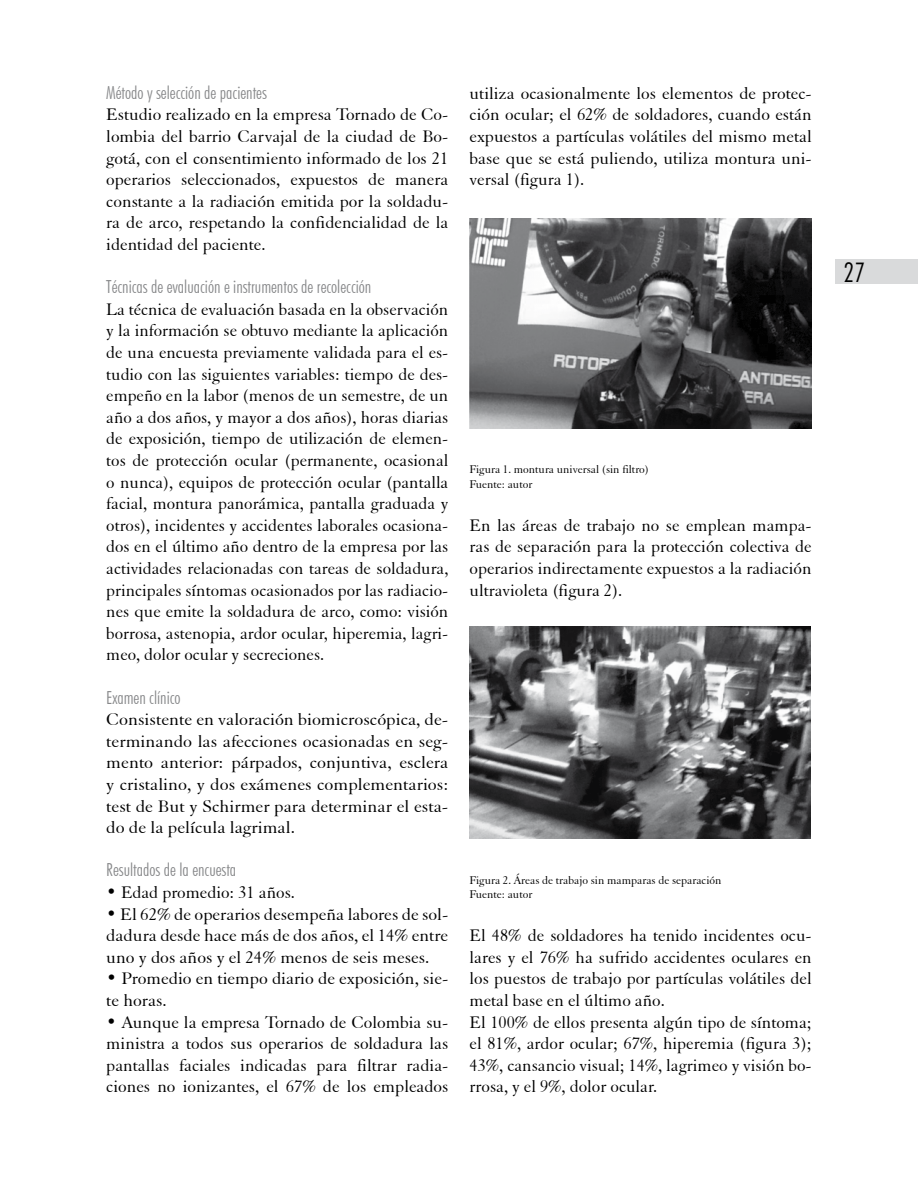
<style>
.page{position:relative;width:918px;height:1188px;background:#fff}
.page>*{position:absolute;margin:0;border:0;box-sizing:border-box;transform-origin:0 0}
.t1{font:300 condensed 27px "Futura BT";color:#000}
.t2{font:18px/21.6px "Elegant Garamond BT";color:#000;text-align:justify}
.t3{font:18px/21.6px "Elegant Garamond BT";color:#000;text-align:justify;scale:1.05 1}
.t4{font:300 condensed 18px "Futura BT";color:#87888a}
.t5{font:12px/14.4px "Elegant Garamond BT";color:#000}
</style>
<div class="page">
<div style="left:835px;top:259px;width:83px;height:24px;background:#d9dadb"></div>
<img style="left:470px;top:219px;width:342px;height:210px">
<img style="left:470px;top:626px;width:341px;height:212px">
<p class="t4" style="left:106px;top:81px;width:162px">Método y selección de pacientes</p>
<p class="t2" style="left:106px;top:103px;width:344px">Estudio realizado en la empresa Tornado de Co&shy;lombia del barrio Carvajal de la ciudad de Bo&shy;gotá, con el consentimiento informado de los 21 operarios seleccionados, expuestos de manera constante a la radiación emitida por la soldadu&shy;ra de arco, respetando la confidencialidad de la identidad del paciente.</p>
<p class="t4" style="left:106px;top:276px;width:267px">Técnicas de evaluación e instrumentos de recolección</p>
<p class="t2" style="left:106px;top:298px;width:344px">La técnica de evaluación basada en la observación y la información se obtuvo mediante la aplicación de una encuesta previamente validada para el es&shy;tudio con las siguientes variables: tiempo de des&shy;empeño en la labor (menos de un semestre, de un año a dos años, y mayor a dos años), horas diarias de exposición, tiempo de utilización de elemen&shy;tos de protección ocular (permanente, ocasional o nunca), equipos de protección ocular (pantalla facial, montura panorámica, pantalla graduada y otros), incidentes y accidentes laborales ocasiona&shy;dos en el último año dentro de la empresa por las actividades relacionadas con tareas de soldadura, principales síntomas ocasionados por las radiacio&shy;nes que emite la soldadura de arco, como: visión borrosa, astenopia, ardor ocular, hiperemia, lagri&shy;meo, dolor ocular y secreciones.</p>
<p class="t4" style="left:106px;top:686px;width:76px">Examen clínico</p>
<p class="t3" style="left:106px;top:708px;width:327px">Consistente en valoración biomicroscópica, de&shy;terminando las afecciones ocasionadas en seg&shy;mento anterior: párpados, conjuntiva, esclera y cristalino, y dos exámenes complementarios: test de But y Schirmer para determinar el esta&shy;do de la película lagrimal.</p>
<p class="t4" style="left:106px;top:859px;width:131px">Resultados de la encuesta</p>
<p class="t2" style="left:106px;top:881px;width:190px">• Edad promedio: 31 años.</p>
<p class="t2" style="left:106px;top:903px;width:344px">• El 62% de operarios desempeña labores de sol&shy;dadura desde hace más de dos años, el 14% entre uno y dos años y el 24% menos de seis meses.</p>
<p class="t2" style="left:106px;top:967px;width:344px">• Promedio en tiempo diario de exposición, sie&shy;te horas.</p>
<p class="t2" style="left:106px;top:1011px;width:344px">• Aunque la empresa Tornado de Colombia su&shy;ministra a todos sus operarios de soldadura las pantallas faciales indicadas para filtrar radia&shy;ciones no ionizantes, el 67% de los empleados</p>
<p class="t2" style="left:470px;top:82px;width:344px">utiliza ocasionalmente los elementos de protec&shy;ción ocular; el 62% de soldadores, cuando están expuestos a partículas volátiles del mismo metal base que se está puliendo, utiliza montura uni&shy;versal (figura 1).</p>
<p class="t5" style="left:470px;top:462px;width:181px">Figura 1. montura universal (sin filtro)<br>Fuente: autor</p>
<p class="t2" style="left:470px;top:514px;width:344px">En las áreas de trabajo no se emplean mampa&shy;ras de separación para la protección colectiva de operarios indirectamente expuestos a la radiación ultravioleta (figura 2).</p>
<p class="t5" style="left:470px;top:872px;width:253px">Figura 2. Áreas de trabajo sin mamparas de separación<br>Fuente: autor</p>
<p class="t2" style="left:470px;top:924px;width:344px;text-align:left">El 48% de soldadores ha tenido incidentes ocu&shy;lares y el 76% ha sufrido accidentes oculares en los puestos de trabajo por partículas volátiles del metal base en el último año.<br>El 100% de ellos presenta algún tipo de síntoma; el 81%, ardor ocular; 67%, hiperemia (figura 3); 43%, cansancio visual; 14%, lagrimeo y visión bo&shy;rrosa, y el 9%, dolor ocular.</p>
<h1 class="t1" style="left:844px;top:256px;width:23px">27</h1>
</div>
